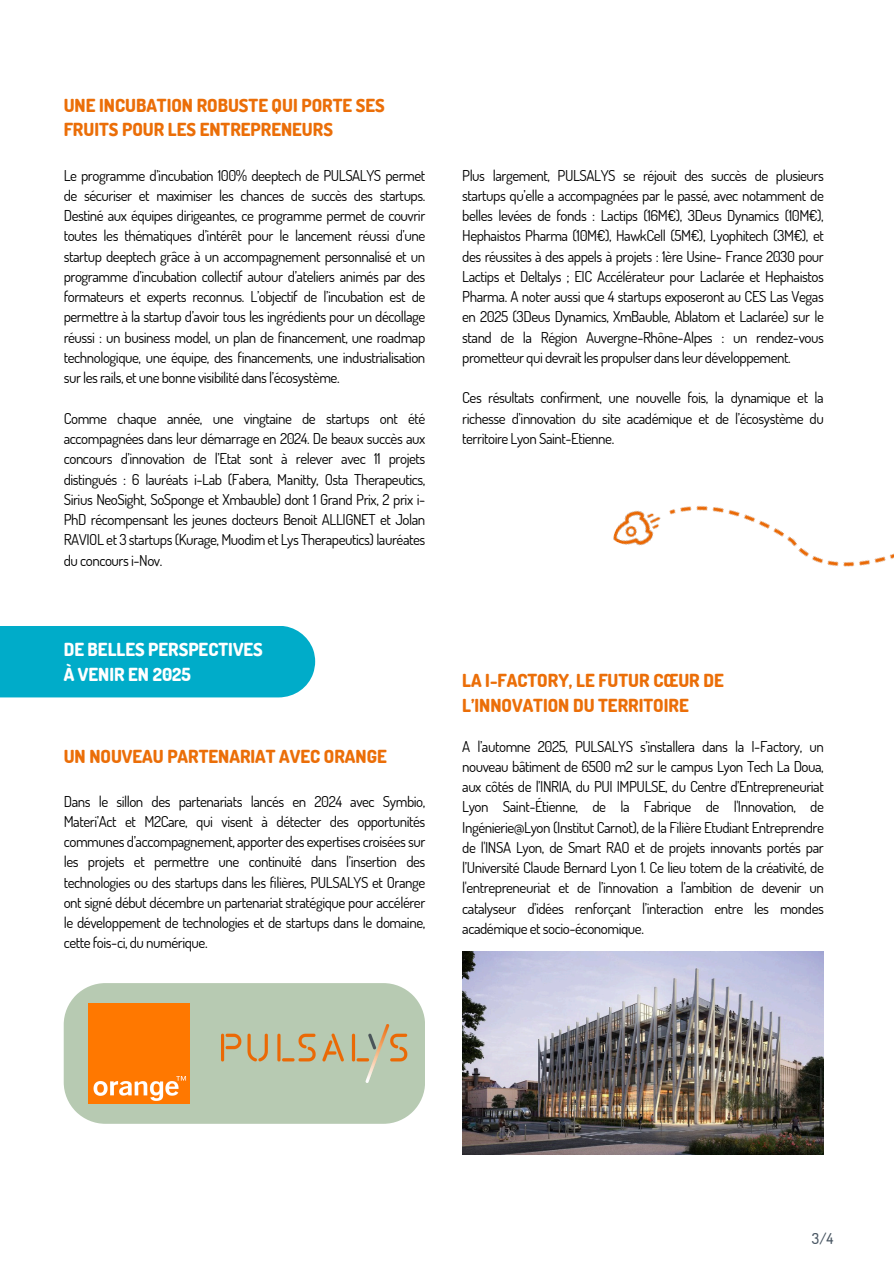
<style>
.page{position:relative;width:894px;height:1264px;background:#fff}
.page>*{position:absolute;margin:0;border:0;box-sizing:border-box;transform-origin:0 0}
.t1{font:800 18px/24.8px "Dosis";color:#eb6e08}
.t2{font:800 18px/24.8px "Dosis";color:#fff}
.t3{font:15px/20.2px "Dosis";letter-spacing:-.03em;color:#000;text-align:justify}
.t4{font:500 15px "Dosis";color:#485562}
</style>
<div class="page">
<div style="left:0;top:626px;width:315px;height:71px;background:#00acc9"></div>
<img style="left:462px;top:951px;width:361px;height:203px">
<div style="left:64px;top:983px;width:361px;height:140px;background:#b7cab2"></div>
<img style="left:89px;top:1003px;width:100px;height:100px">
<img style="left:613px;top:505px;width:280px;height:62px">
<img style="left:221px;top:1024px;width:196px;height:58px">
<p class="t1" style="left:64px;top:92px;width:322px">UNE INCUBATION ROBUSTE QUI PORTE SES<br>FRUITS POUR LES ENTREPRENEURS</p>
<p class="t3" style="left:64px;top:164px;width:363px">Le programme d’incubation 100% deeptech de PULSALYS permet de sécuriser et maximiser les chances de succès des startups.<br>Destiné aux équipes dirigeantes, ce programme permet de couvrir toutes les thématiques d’intérêt pour le lancement réussi d’une startup deeptech grâce à un accompagnement personnalisé et un programme d’incubation collectif autour d’ateliers animés par des formateurs et experts reconnus. L’objectif de l’incubation est de permettre à la startup d’avoir tous les ingrédients pour un décollage réussi : un business model, un plan de financement, une roadmap technologique, une équipe, des financements, une industrialisation sur les rails, et une bonne visibilité dans l’écosystème.</p>
<h1 class="t3" style="left:64px;top:407px;width:363px">Comme chaque année, une vingtaine de startups ont été accompagnées dans leur démarrage en 2024. De beaux succès aux concours d’innovation de l’Etat sont à relever avec 11 projets distingués : 6 lauréats i-Lab (Fabera, Manitty, Osta Therapeutics, Sirius NeoSight, SoSponge et Xmbauble) dont 1 Grand Prix, 2 prix i-PhD récompensant les jeunes docteurs Benoit ALLIGNET et Jolan RAVIOL et 3 startups (Kurage, Muodim et Lys Therapeutics) lauréates du concours i-Nov.</h1>
<h1 class="t2" style="left:64px;top:636px;width:201px">DE BELLES PERSPECTIVES<br>À VENIR EN 2025</h1>
<p class="t1" style="left:64px;top:743px;width:324px">UN NOUVEAU PARTENARIAT AVEC ORANGE</p>
<p class="t3" style="left:64px;top:790px;width:363px">Dans le sillon des partenariats lancés en 2024 avec Symbio, Materi’Act et M2Care, qui visent à détecter des opportunités communes d’accompagnement, apporter des expertises croisées sur les projets et permettre une continuité dans l’insertion des technologies ou des startups dans les filières, PULSALYS et Orange ont signé début décembre un partenariat stratégique pour accélérer le développement de technologies et de startups dans le domaine, cette fois-ci, du numérique.</p>
<p class="t3" style="left:462px;top:164px;width:363px">Plus largement, PULSALYS se réjouit des succès de plusieurs startups qu’elle a accompagnées par le passé, avec notamment de belles levées de fonds : Lactips (16M€), 3Deus Dynamics (10M€), Hephaistos Pharma (10M€), HawkCell (5M€), Lyophitech (3M€), et des réussites à des appels à projets : 1ère Usine- France 2030 pour Lactips et Deltalys ; EIC Accélérateur pour Laclarée et Hephaistos Pharma. A noter aussi que 4 startups exposeront au CES Las Vegas en 2025 (3Deus Dynamics, XmBauble, Ablatom et Laclarée) sur le stand de la Région Auvergne-Rhône-Alpes : un rendez-vous prometteur qui devrait les propulser dans leur développement.</p>
<p class="t3" style="left:462px;top:387px;width:363px">Ces résultats confirment, une nouvelle fois, la dynamique et la richesse d’innovation du site académique et de l’écosystème du territoire Lyon Saint-Etienne.</p>
<p class="t1" style="left:462px;top:668px;width:263px">LA I-FACTORY, LE FUTUR CŒUR DE<br>L’INNOVATION DU TERRITOIRE</p>
<p class="t3" style="left:462px;top:735px;width:363px">A l’automne 2025, PULSALYS s’installera dans la I-Factory, un nouveau bâtiment de 6500 m2 sur le campus Lyon Tech La Doua, aux côtés de l’INRIA, du PUI IMPULSE, du Centre d’Entrepreneuriat Lyon Saint-Étienne, de la Fabrique de l'Innovation, de Ingénierie@Lyon (Institut Carnot), de la Filière Etudiant Entreprendre de l'INSA Lyon, de Smart RAO et de projets innovants portés par l’Université Claude Bernard Lyon 1. Ce lieu totem de la créativité, de l'entrepreneuriat et de l’innovation a l’ambition de devenir un catalyseur d’idées renforçant l’interaction entre les mondes académique et socio-économique.</p>
<h1 class="t4" style="left:811px;top:1228px;width:23px">3/4</h1>
</div>
